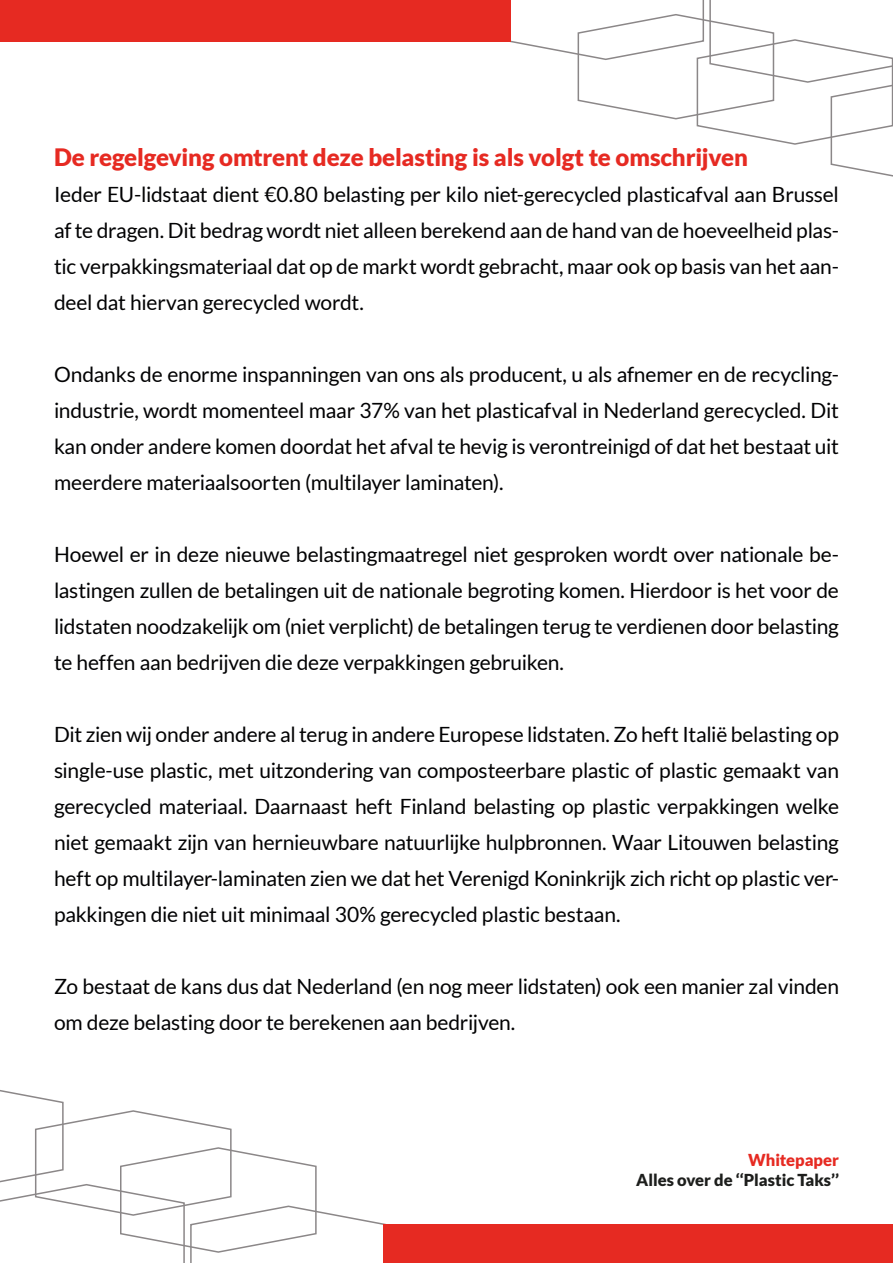
<style>
.page{position:relative;width:893px;height:1263px;background:#fff}
.page>*{position:absolute;margin:0;border:0;box-sizing:border-box;transform-origin:0 0}
.t1{font:900 24px "Lato";letter-spacing:-.01em;color:#e62a22}
.t2{font:21px/36px "Lato";letter-spacing:-.01em;color:#020203;text-align:justify}
.t3{font:900 16.5px "Lato";color:#1d1e1c}
.t4{font:900 16.5px "Lato";letter-spacing:-.005em;color:#e62a22}
</style>
<div class="page">
<svg style="left:510px;top:0;width:383px;height:177px"></svg>
<div style="left:0;top:0;width:510px;height:42px;background:#e62a22"></div>
<svg style="left:0;top:1090px;width:386px;height:173px"></svg>
<div style="left:384px;top:1224px;width:509px;height:39px;background:#e62a22"></div>
<p class="t1" style="left:54px;top:143px;width:695px">De regelgeving omtrent deze belasting is als volgt te omschrijven</p>
<p class="t2" style="left:54px;top:176px;width:786px">Ieder EU-lidstaat dient €0.80 belasting per kilo niet-gerecycled plasticafval aan Brussel af te dragen. Dit bedrag wordt niet alleen berekend aan de hand van de hoeveelheid plas&shy;tic verpakkingsmateriaal dat op de markt wordt gebracht, maar ook op basis van het aan&shy;deel dat hiervan gerecycled wordt.</p>
<p class="t2" style="left:54px;top:356px;width:786px">Ondanks de enorme inspanningen van ons als producent, u als afnemer en de recycling&shy;industrie, wordt momenteel maar 37% van het plasticafval in Nederland gerecycled. Dit kan onder andere komen doordat het afval te hevig is verontreinigd of dat het bestaat uit meerdere materiaalsoorten (multilayer laminaten).</p>
<p class="t2" style="left:54px;top:536px;width:786px">Hoewel er in deze nieuwe belastingmaatregel niet gesproken wordt over nationale be&shy;lastingen zullen de betalingen uit de nationale begroting komen. Hierdoor is het voor de lidstaten noodzakelijk om (niet verplicht) de betalingen terug te verdienen door belasting te heffen aan bedrijven die deze verpakkingen gebruiken.</p>
<p class="t2" style="left:54px;top:716px;width:786px">Dit zien wij onder andere al terug in andere Europese lidstaten. Zo heft Italië belasting op single-use plastic, met uitzondering van composteerbare plastic of plastic gemaakt van gerecycled materiaal. Daarnaast heft Finland belasting op plastic verpakkingen welke niet gemaakt zijn van hernieuwbare natuurlijke hulpbronnen. Waar Litouwen belasting heft op multilayer-laminaten zien we dat het Verenigd Koninkrijk zich richt op plastic ver&shy;pakkingen die niet uit minimaal 30% gerecycled plastic bestaan.</p>
<p class="t2" style="left:54px;top:968px;width:787px">Zo bestaat de kans dus dat Nederland (en nog meer lidstaten) ook een manier zal vinden om deze belasting door te berekenen aan bedrijven.</p>
<p class="t4" style="left:748px;top:1150px;width:92px">Whitepaper</p>
<p class="t3" style="left:636px;top:1170px;width:204px">Alles over de ‘‘Plastic Taks’’</p>
</div>
